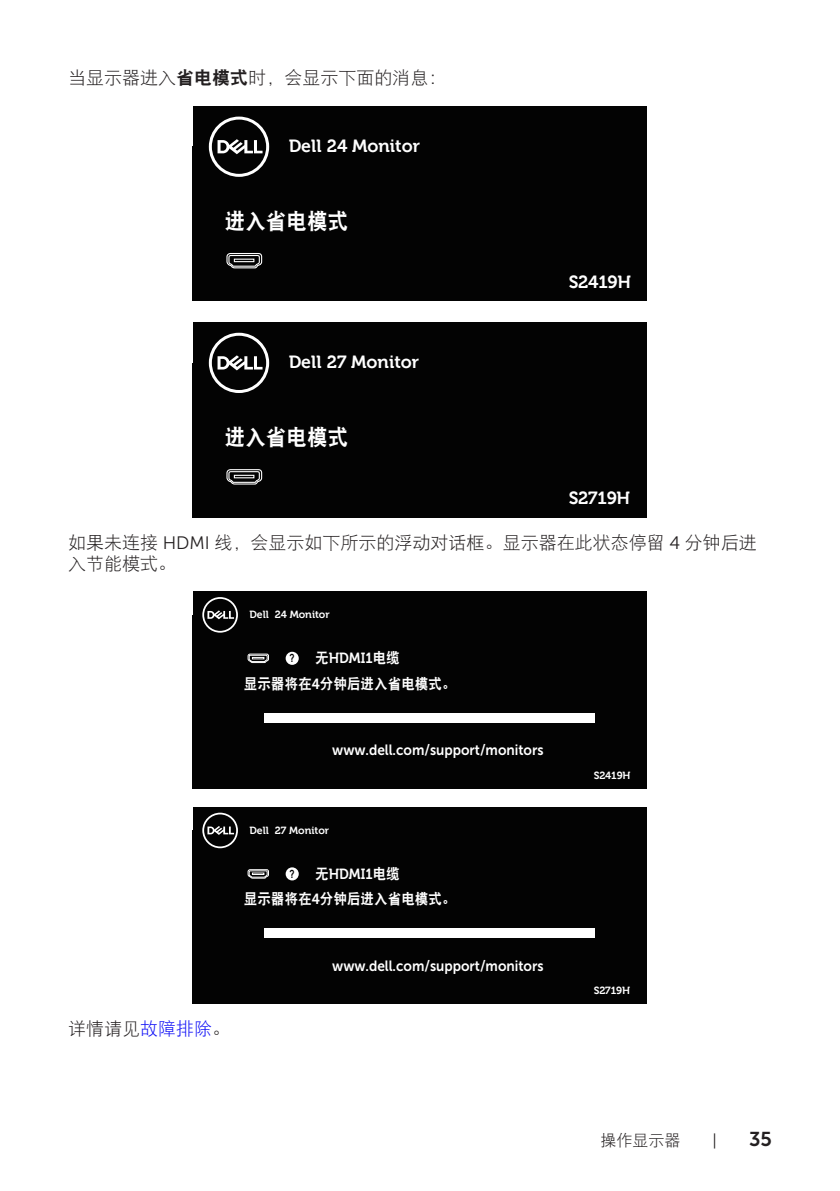
<style>
.page{position:relative;width:840px;height:1191px;background:#fff}
.page>*{position:absolute;margin:0;border:0;box-sizing:border-box;transform-origin:0 0}
.t1{font:22.4px "DFP Hei W9";color:#fff;scale:.92 1}
.t2{font:20px "Museo Sans For Dell 700";color:#231f20}
.text{font:18px/21.6px "DFP Hei W3";color:#231f20}
.t3{font:700 17.6px "Museo For Dell";color:#fff}
.t4{font:16px "DFP Hei W3";color:#231f20}
.t5{font:16px "Museo Sans For Dell 300";color:#231f20}
.t6{font:14.8px "Museo Sans For Dell 700";color:#fff;scale:.92 1}
.t7{font:14.8px/25.6px "DFP Hei W9";color:#fff;scale:.92 1}
.t8{font:700 11.2px "Arial";color:#030303;scale:.73 1}
.t9{font:700 10.4px "Museo For Dell";color:#fff}
.s1{font-family:"DFP Hei W9"}
.s2{font-family:"Museo Sans For Dell 300"}
.s3{font-family:"Museo For Dell";font-weight:700}
.s4{color:#1111f6}
</style>
<div class="page">
<div style="left:193px;top:147px;width:453px;height:154px;background:#030303"></div>
<div style="left:193px;top:106px;width:453px;height:82px;background:#030303"></div>
<svg style="left:209px;top:117px;width:60px;height:60px"></svg>
<svg style="left:226px;top:253px;width:36px;height:16px"></svg>
<div style="left:193px;top:363px;width:453px;height:154px;background:#030303"></div>
<div style="left:193px;top:322px;width:453px;height:82px;background:#030303"></div>
<svg style="left:209px;top:333px;width:60px;height:60px"></svg>
<svg style="left:226px;top:469px;width:36px;height:16px"></svg>
<div style="left:193px;top:615px;width:453px;height:173px;background:#030303"></div>
<div style="left:193px;top:591px;width:453px;height:48px;background:#030303"></div>
<svg style="left:202px;top:597px;width:36px;height:35px"></svg>
<div style="left:264px;top:712px;width:331px;height:10px;background:#fff"></div>
<div style="left:285px;top:652px;width:13px;height:13px;background:#fff;border-radius:50%"></div>
<svg style="left:247px;top:653px;width:22px;height:10px"></svg>
<div style="left:193px;top:830px;width:453px;height:174px;background:#030303"></div>
<div style="left:193px;top:806px;width:453px;height:48px;background:#030303"></div>
<svg style="left:202px;top:812px;width:36px;height:36px"></svg>
<div style="left:264px;top:928px;width:331px;height:10px;background:#fff"></div>
<div style="left:285px;top:867px;width:13px;height:13px;background:#fff;border-radius:50%"></div>
<svg style="left:247px;top:869px;width:22px;height:9px"></svg>
<p class="text" style="left:68px;top:66px;width:379px">当显示器进入<span class="s1">省电模式</span>时，会显示下面的消息：</p>
<p class="t3" style="left:289px;top:136px;width:133px">Dell 24 Monitor</p>
<p class="t1" style="left:225px;top:210px;width:136px">进入省电模式</p>
<p class="t3" style="left:289px;top:352px;width:132px">Dell 27 Monitor</p>
<p class="t1" style="left:225px;top:426px;width:136px">进入省电模式</p>
<p class="t3" style="left:568px;top:272px;width:64px">S2419H</p>
<p class="t3" style="left:568px;top:488px;width:63px">S2719H</p>
<p class="text" style="left:68px;top:531px;width:689px">如果未连接 <span class="s2">HDMI</span> 线，会显示如下所示的浮动对话框。显示器在此状态停留 <span class="s2">4</span> 分钟后进入节能模式。</p>
<p class="t9" style="left:249px;top:608px;width:82px">Dell 24 Monitor</p>
<p class="t7" style="left:244px;top:645px;width:232px;text-indent:71px">无<span class="s3">HDMI1</span>电缆<br>显示器将在<span class="s3">4</span>分钟后进入省电模式。</p>
<p class="t8" style="left:289px;top:651px;width:8px">?</p>
<p class="t6" style="left:332px;top:742px;width:231px">www.dell.com/support/monitors</p>
<p class="text" style="left:68px;top:1017px;width:163px">详情请见<span class="s4">故障排除</span>。</p>
<p class="t9" style="left:249px;top:824px;width:81px">Dell 27 Monitor</p>
<p class="t7" style="left:244px;top:860px;width:232px;text-indent:71px">无<span class="s3">HDMI1</span>电缆<br>显示器将在<span class="s3">4</span>分钟后进入省电模式。</p>
<p class="t8" style="left:289px;top:866px;width:8px">?</p>
<p class="t6" style="left:332px;top:957px;width:231px">www.dell.com/support/monitors</p>
<p class="t9" style="left:593px;top:769px;width:38px">S2419H</p>
<p class="t9" style="left:593px;top:984px;width:38px">S2719H</p>
<p class="t4" style="left:600px;top:1132px;width:81px">操作显示器</p>
<p class="t5" style="left:712px;top:1131px;width:6px">|</p>
<p class="t2" style="left:748px;top:1127px;width:24px">35</p>
</div>
